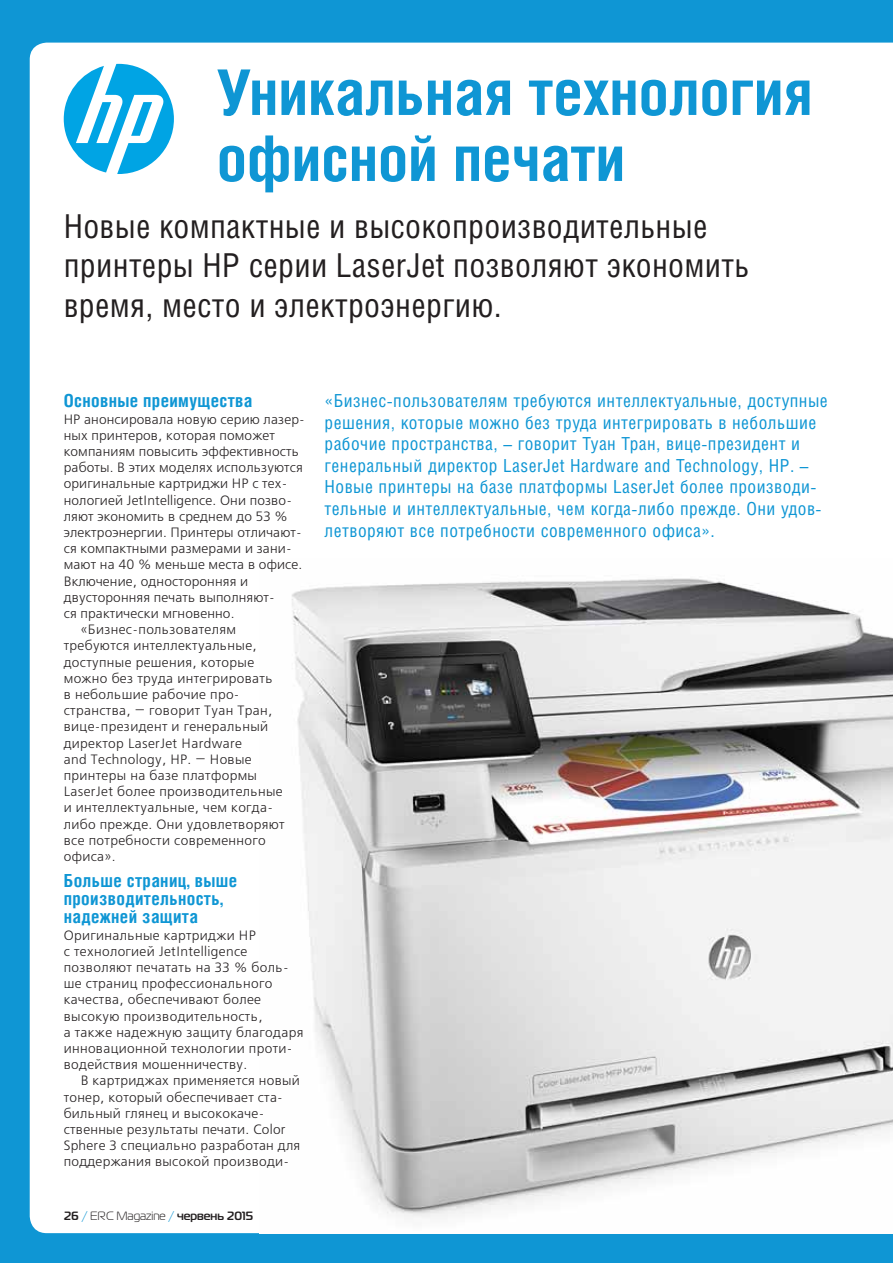
<style>
.page{position:relative;width:893px;height:1263px;background:#0f96d4}
.page>*{position:absolute;margin:0;border:0;box-sizing:border-box;transform-origin:0 0}
.t1{font:700 63px/66px "Helios Cond";color:#0f96d4}
.t2{font:33px/39.6px "Helios Cond";letter-spacing:.01em;color:#231f20}
.t3{font:18px/21.6px "Helios Cond";letter-spacing:.025em;color:#0f96d4}
.t4{font:700 18px/18px "Helios Cond";letter-spacing:.02em;color:#0f96d4}
.t5{font:13.5px/16.2px "Free Set C";letter-spacing:.025em;color:#231f20}
.t6{font:700 12px "Magistral C";color:#231f20}
.s1{font-weight:400;color:#0f96d4}
.s2{font-weight:400}
</style>
<div class="page">
<div style="left:30px;top:43px;width:863px;height:1190px;background:#fff"></div>
<img style="left:259px;top:559px;width:634px;height:674px">
<svg style="left:64px;top:64px;width:110px;height:110px"></svg>
<h1 class="t1" style="left:217px;top:58px;width:597px">Уникальная технология офисной печати</h1>
<h2 class="t2" style="left:64px;top:209px;width:687px">Новые компактные и высоко производи тельные принтеры НР серии LaserJet позволяют экономить время, место и электроэнергию.</h2>
<h3 class="t4" style="left:64px;top:391px;width:190px">Основные преимущества</h3>
<p class="t5" style="left:64px;top:411px;width:243px">HP анонсировала новую серию лазер-</p>
<p class="t5" style="left:64px;top:428px;width:213px">ных принтеров, которая поможет</p>
<p class="t5" style="left:64px;top:444px;width:237px">компаниям повысить эффективность</p>
<p class="t5" style="left:64px;top:460px;width:241px">работы. В этих моделях используются</p>
<p class="t5" style="left:64px;top:476px;width:225px">оригинальные картриджи HP с тех-</p>
<p class="t5" style="left:64px;top:492px;width:230px">нологией JetIntelligence. Они позво-</p>
<p class="t5" style="left:64px;top:509px;width:226px">ляют экономить в среднем до 53 %</p>
<p class="t5" style="left:64px;top:525px;width:240px">электроэнергии. Принтеры отличают-</p>
<p class="t5" style="left:64px;top:541px;width:229px">ся компактными размерами и зани-</p>
<p class="t5" style="left:64px;top:557px;width:240px">мают на 40 % меньше места в офисе.</p>
<p class="t5" style="left:64px;top:573px;width:186px">Включение, односторонняя и</p>
<p class="t5" style="left:64px;top:590px;width:213px">двусторонняя печать выполняют-</p>
<p class="t5" style="left:64px;top:606px;width:172px">ся практически мгновенно.</p>
<p class="t5" style="left:81px;top:622px;width:157px">«Бизнес-пользователям</p>
<p class="t5" style="left:64px;top:638px;width:194px">требуются интеллектуальные,</p>
<p class="t5" style="left:64px;top:654px;width:192px">доступные решения, которые</p>
<p class="t5" style="left:64px;top:671px;width:210px">можно без труда интегрировать</p>
<p class="t5" style="left:64px;top:687px;width:177px">в небольшие рабочие про-</p>
<p class="t5" style="left:64px;top:703px;width:210px">странства, — говорит Туан Тран,</p>
<p class="t5" style="left:64px;top:719px;width:206px">вице-президент и генеральный</p>
<p class="t5" style="left:64px;top:735px;width:180px">директор LaserJet Hardware</p>
<p class="t5" style="left:64px;top:752px;width:190px">and Technology, HP. — Новые</p>
<p class="t5" style="left:64px;top:768px;width:195px">принтеры на базе платформы</p>
<p class="t5" style="left:64px;top:784px;width:220px">LaserJet более производительные</p>
<p class="t5" style="left:64px;top:800px;width:211px">и интеллектуальные, чем когда-</p>
<p class="t5" style="left:64px;top:816px;width:222px">либо прежде. Они удовлетворяют</p>
<p class="t5" style="left:64px;top:833px;width:203px">все потребности современного</p>
<p class="t5" style="left:64px;top:849px;width:53px">офиса».</p>
<h3 class="t4" style="left:64px;top:872px;width:175px">Больше страниц, выше производительность, надежней защита</h3>
<p class="t5" style="left:64px;top:928px;width:241px">Оригинальные картриджи HP<br>с технологией JetIntelligence позволяют печатать на 33 % боль&shy;ше страниц профессионального качества, обеспечивают более высокую производительность,<br>а также надежную защиту благодаря инновационной технологии проти&shy;водействия мошенничеству.</p>
<p class="t5" style="left:64px;top:1073px;width:238px;text-indent:17px">В картриджах применяется новый тонер, который обеспечивает ста&shy;бильный глянец и высококаче&shy;ственные результаты печати. Color Sphere 3 специально разработан для поддержания высокой производи-</p>
<p class="t6" style="left:64px;top:1212px;width:191px">26 <span class="s1">/</span> <span class="s2">ERC Magazine</span> <span class="s1">/</span> червень 2015</p>
<p class="t3" style="left:325px;top:392px;width:505px">«Бизнес-пользователям требуются интеллектуальные, доступные решения, которые можно без труда интегрировать в небольшие рабочие пространства, – говорит Туан Тран, вице-президент и генеральный директор LaserJet Hardware and Technology, HP. – Новые принтеры на базе платформы LaserJet более производи&shy;тельные и интеллектуальные, чем когда-либо прежде. Они удов&shy;летворяют все потребности современного офиса».</p>
</div>
